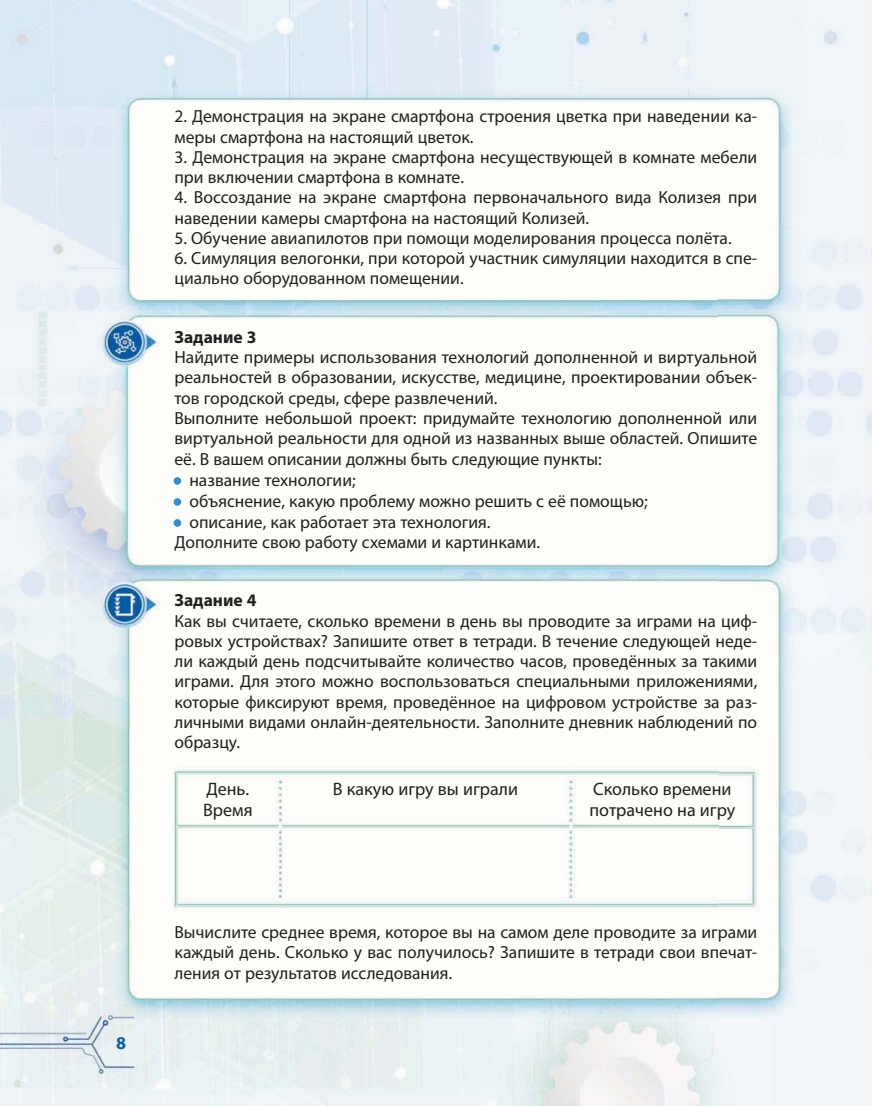
<style>
.page{position:relative;width:872px;height:1106px;background:#fff}
.page>*{position:absolute;margin:0;border:0;box-sizing:border-box;transform-origin:0 0}
.t1{font:18px/21px "Myriad Pro";color:#231f20}
.t2{font:700 18px "Myriad Pro";color:#0e5fa3}
.t3{font:17.55px/20.2px "Myriad Pro";color:#231f20}
.t4{font:700 17.55px "Myriad Pro";color:#231f20}
.s1{font-weight:700;color:#348dcc}
</style>
<div class="page">
<img style="left:0;top:0;width:872px;height:1105px">
<p class="t2" style="left:116px;top:1032px;width:11px">8</p>
<p class="t3" style="left:174px;top:107px;width:584px">2. Демонстрация на экране смартфона строения цветка при наведении ка&shy;меры смартфона на настоящий цветок.</p>
<p class="t3" style="left:174px;top:148px;width:584px">3. Демонстрация на экране смартфона несуществующей в комнате мебели при включении смартфона в комнате.</p>
<p class="t3" style="left:174px;top:188px;width:584px">4. Воссоздание на экране смартфона первоначального вида Колизея при наведении камеры смартфона на настоящий Колизей.</p>
<p class="t3" style="left:174px;top:229px;width:558px">5. Обучение авиапилотов при помощи моделирования процесса полёта.</p>
<p class="t3" style="left:174px;top:249px;width:584px">6. Симуляция велогонки, при которой участник симуляции находится в спе&shy;циально оборудованном помещении.</p>
<p class="t4" style="left:174px;top:326px;width:84px">Задание 3</p>
<p class="t3" style="left:174px;top:348px;width:584px">Найдите примеры использования технологий дополненной и виртуальной реальностей в образовании, искусстве, медицине, проектировании объек&shy;тов городской среды, сфере развлечений.<br>Выполните небольшой проект: придумайте технологию дополненной или виртуальной реальности для одной из названных выше областей. Опишите её. В вашем описании должны быть следующие пункты:</p>
<p class="t3" style="left:174px;top:470px;width:183px"><span class="s1">•</span> название технологии;</p>
<p class="t3" style="left:174px;top:491px;width:475px"><span class="s1">•</span> объяснение, какую проблему можно решить с её помощью;</p>
<p class="t3" style="left:174px;top:512px;width:367px"><span class="s1">•</span> описание, как работает эта технология.<br>Дополните свою работу схемами и картинками.</p>
<p class="t4" style="left:174px;top:590px;width:84px">Задание 4</p>
<p class="t3" style="left:174px;top:611px;width:584px;text-align:justify">Как вы считаете, сколько времени в день вы проводите за играми на циф&shy;ровых устройствах? Запишите ответ в тетради. В течение следующей неде&shy;ли каждый день подсчитывайте количество часов, проведённых за такими играми. Для этого можно воспользоваться специальными приложениями, которые фиксируют время, проведённое на цифровом устройстве за раз&shy;личными видами онлайн-деятельности. Заполните дневник наблюдений по образцу.</p>
<p class="t1" style="left:203px;top:779px;width:51px">День.<br>Время</p>
<p class="t1" style="left:333px;top:779px;width:187px">В какую игру вы играли</p>
<p class="t1" style="left:589px;top:779px;width:147px">Сколько времени потрачено на игру</p>
<p class="t3" style="left:174px;top:923px;width:584px;text-align:justify">Вычислите среднее время, которое вы на самом деле проводите за играми каждый день. Сколько у вас получилось? Запишите в тетради свои впечат&shy;ления от результатов исследования.</p>
</div>
